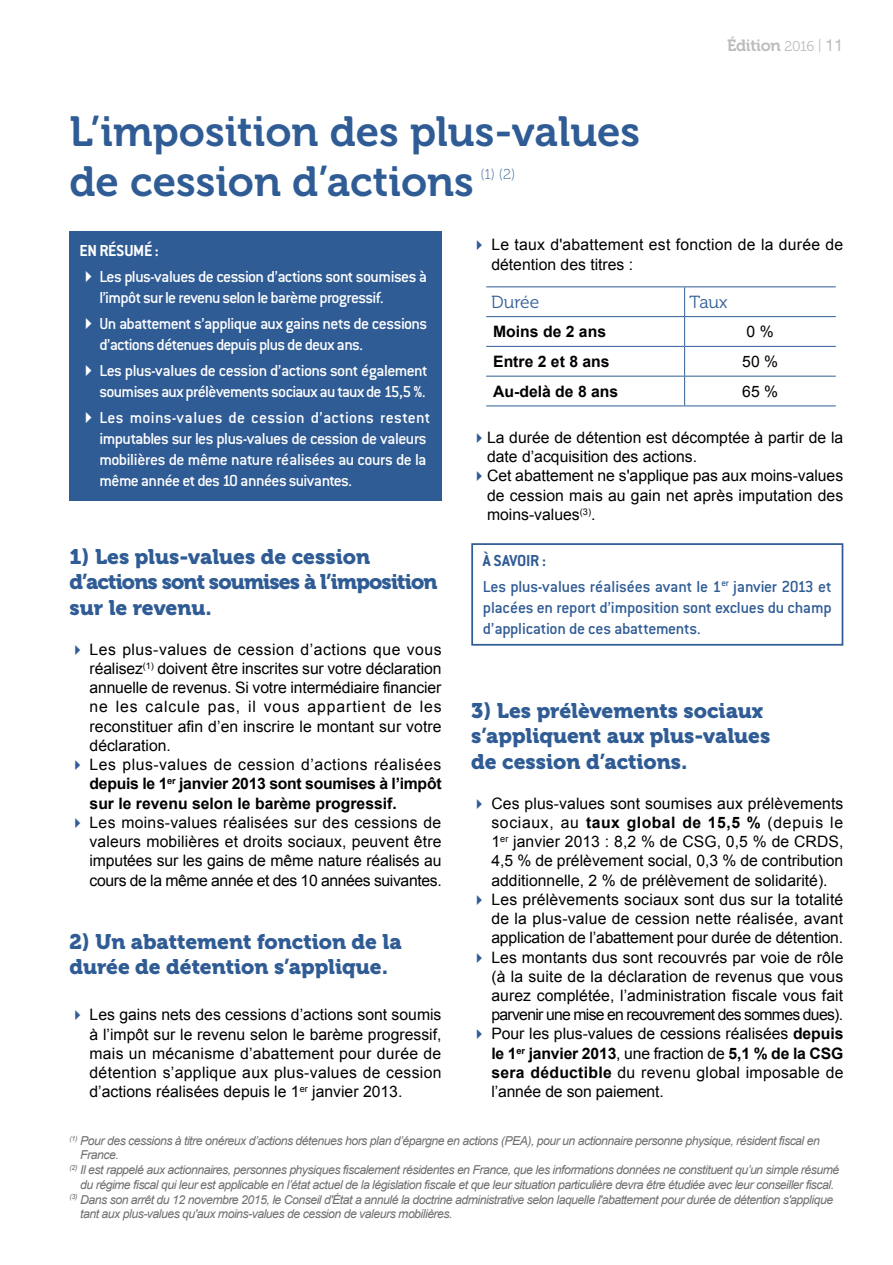
<style>
.page{position:relative;width:893px;height:1265px;background:#fff}
.page>*{position:absolute;margin:0;border:0;box-sizing:border-box;transform-origin:0 0}
.t1{font:42px/50.4px "Museo 700";color:#305c95}
.t2{font:21px/25.2px "Museo 900";color:#305c95}
.t3{font:21px/25.2px "Museo 900";letter-spacing:-.03em;color:#305c95}
.t4{font:500 17.5px/21px "Conduit ITC Std";letter-spacing:-.03em;color:#fff}
.t5{font:500 17.5px/25.9px "Conduit ITC Std";letter-spacing:-.015em;color:#305c95}
.t6{font:700 17.5px "Conduit ITC Std";letter-spacing:-.02em;color:#fff}
.t7{font:17.5px "Museo 300";color:#305c95}
.t8{font:16.28px "Museo 700";letter-spacing:-.02em;color:#bcbcbc}
.t9{font:15.75px/19.2px "Arial";color:#000}
.t10{font:700 15.75px "Arial";color:#000}
.t11{font:14.35px "Museo 100";color:#305c95}
.t12{font:italic 12.25px "Arial";letter-spacing:-.04em;color:#706f6f}
.s1{font-family:"Museo 300";font-size:14.17px}
.s2{font-family:"Helvetica Neue LT Std";font-size:16.45px}
.s3{font-weight:700}
</style>
<div class="page">
<div style="left:69px;top:231px;width:372px;height:270px;background:#305c95"></div>
<hr style="left:486px;top:286px;width:199px;height:1px;background:#305c95">
<hr style="left:685px;top:286px;width:151px;height:1px;background:#305c95">
<hr style="left:486px;top:316px;width:199px;height:1px;background:#305c95">
<hr style="left:685px;top:316px;width:151px;height:1px;background:#305c95">
<hr style="left:486px;top:346px;width:199px;height:1px;background:#305c95">
<hr style="left:685px;top:346px;width:151px;height:1px;background:#305c95">
<hr style="left:486px;top:376px;width:199px;height:1px;background:#305c95">
<hr style="left:685px;top:376px;width:151px;height:1px;background:#305c95">
<hr style="left:486px;top:405px;width:199px;height:1px;background:#305c95">
<hr style="left:685px;top:405px;width:151px;height:1px;background:#305c95">
<svg style="left:684px;top:287px;width:1px;height:118px"></svg>
<div style="left:471px;top:543px;width:372px;height:103px;border:2px solid #305c95"></div>
<h1 class="t1" style="left:69px;top:106px;width:572px">L’imposition des plus-values de cession d’actions</h1>
<p class="t11" style="left:480px;top:167px;width:36px">(1) (2)</p>
<p class="t8" style="left:727px;top:36px;width:118px">Édition <span class="s1">2016 |</span> <span class="s2">11</span></p>
<p class="t6" style="left:79px;top:240px;width:81px">EN RÉSUMÉ :</p>
<p class="t4" style="left:99px;top:266px;width:329px;text-indent:-20px">✔ Les plus-values de cession d’actions sont soumises à l’impôt sur le revenu selon le barème progressif.</p>
<p class="t4" style="left:99px;top:313px;width:329px;text-indent:-20px">✔ Un abattement s’applique aux gains nets de cessions d’actions détenues depuis plus de deux ans.</p>
<p class="t4" style="left:79px;top:360px;width:350px;text-align:right">✔ Les plus-values de cession d’actions sont également soumises aux prélèvements sociaux au taux de 15,5 %.</p>
<p class="t4" style="left:99px;top:407px;width:332px;text-indent:-20px">✔Les moins-values de cession d’actions restent imputables sur les plus-values de cession de valeurs mobilières de même nature réalisées au cours de la même année et des 10 années suivantes.</p>
<h2 class="t3" style="left:69px;top:544px;width:370px">1) Les plus-values de cession d’actions sont soumises à l’imposition sur le revenu.</h2>
<p class="t9" style="left:90px;top:640px;width:354px">Les plus-values de cession d’actions que vous réalisez<sup>(1)</sup> doivent être inscrites sur votre déclaration annuelle de revenus. Si votre intermédiaire financier ne les calcule pas, il vous appartient de les reconstituer afin d’en inscrire le montant sur votre déclaration.<br>Les plus-values de cession d’actions réalisées <span class="s3">depuis le 1</span><sup>er</sup> <span class="s3">janvier 2013 sont soumises à l’impôt sur le revenu selon le barème progressif.</span></p>
<p class="t9" style="left:90px;top:813px;width:354px;text-align:justify">Les moins-values réalisées sur des cessions de valeurs mobilières et droits sociaux, peuvent être imputées sur les gains de même nature réalisés au cours de la même année et des 10 années suivantes.</p>
<h2 class="t2" style="left:69px;top:929px;width:334px">2) Un abattement fonction de la durée de détention s’applique.</h2>
<p class="t9" style="left:90px;top:1005px;width:353px;text-align:justify">Les gains nets des cessions d’actions sont soumis à l’impôt sur le revenu selon le barème progressif, mais un mécanisme d’abattement pour durée de détention s’applique aux plus-values de cession d’actions réalisées depuis le 1<sup>er</sup> janvier 2013.</p>
<p class="t9" style="left:491px;top:235px;width:353px">Le taux d'abattement est fonction de la durée de détention des titres :</p>
<p class="t7" style="left:491px;top:293px;width:50px">Durée</p>
<p class="t7" style="left:690px;top:293px;width:39px">Taux</p>
<p class="t10" style="left:493px;top:321px;width:114px">Moins de 2 ans</p>
<p class="t9" style="left:747px;top:322px;width:29px">0 %</p>
<p class="t10" style="left:493px;top:351px;width:118px">Entre 2 et 8 ans</p>
<p class="t9" style="left:742px;top:352px;width:37px">50 %</p>
<p class="t10" style="left:493px;top:381px;width:127px">Au-delà de 8 ans</p>
<p class="t9" style="left:742px;top:382px;width:37px">65 %</p>
<p class="t9" style="left:487px;top:428px;width:358px">La durée de détention est décomptée à partir de la date d’acquisition des actions.<br>Cet abattement ne s'applique pas aux moins-values de cession mais au gain net après imputation des moins-values<sup>(3)</sup>.</p>
<p class="t5" style="left:483px;top:547px;width:350px"><span class="s3">À SAVOIR :<br></span>Les plus-values réalisées avant le 1<sup>er</sup> janvier 2013 et</p>
<p class="t5" style="left:483px;top:596px;width:350px;line-height:21px">placées en report d’imposition sont exclues du champ d’application de ces abattements.</p>
<h2 class="t2" style="left:471px;top:698px;width:301px">3) Les prélèvements sociaux s’appliquent aux plus-values de cession d’actions.</h2>
<p class="t9" style="left:491px;top:794px;width:354px">Ces plus-values sont soumises aux prélèvements sociaux, au <span class="s3">taux global de 15,5 %</span> (depuis le 1<sup>er</sup> janvier 2013 : 8,2 % de CSG, 0,5 % de CRDS, 4,5 % de prélèvement social, 0,3 % de contribution additionnelle, 2 % de prélèvement de solidarité).<br>Les prélèvements sociaux sont dus sur la totalité de la plus-value de cession nette réalisée, avant application de l’abattement pour durée de détention.<br>Les montants dus sont recouvrés par voie de rôle (à la suite de la déclaration de revenus que vous aurez complétée, l’administration fiscale vous fait parvenir une mise en recouvrement des sommes dues).<br>Pour les plus-values de cessions réalisées <span class="s3">depuis le 1</span><sup>er</sup> <span class="s3">janvier 2013</span>, une fraction de <span class="s3">5,1 % de la CSG sera déductible</span> du revenu global imposable de l’année de son paiement.</p>
<p class="t12" style="left:69px;top:1132px;width:752px"><sup>(1)</sup> Pour des cessions à titre onéreux d’actions détenues hors plan d’épargne en actions (PEA), pour un actionnaire personne physique, résident fiscal en</p>
<p class="t12" style="left:80px;top:1147px;width:40px">France.</p>
<p class="t12" style="left:69px;top:1162px;width:771px"><sup>(2)</sup> Il est rappelé aux actionnaires, personnes physiques fiscalement résidentes en France, que les informations données ne constituent qu’un simple résumé</p>
<p class="t12" style="left:80px;top:1177px;width:755px">du régime fiscal qui leur est applicable en l’état actuel de la législation fiscale et que leur situation particulière devra être étudiée avec leur conseiller fiscal.</p>
<p class="t12" style="left:69px;top:1191px;width:765px"><sup>(3)</sup> Dans son arrêt du 12 novembre 2015, le Conseil d'État a annulé la doctrine administrative selon laquelle l'abattement pour durée de détention s'applique</p>
<p class="t12" style="left:80px;top:1206px;width:374px">tant aux plus-values qu'aux moins-values de cession de valeurs mobilières.</p>
</div>
